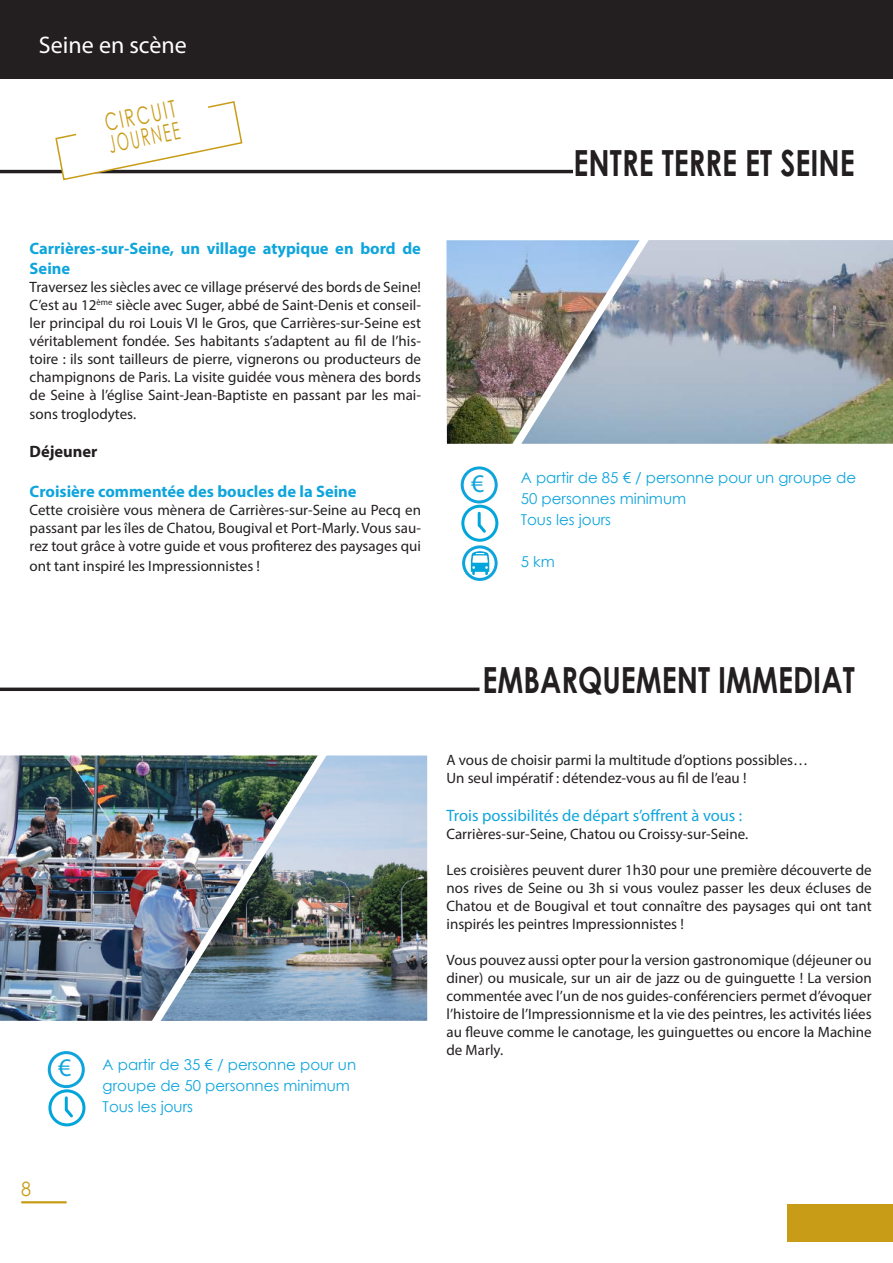
<style>
.page{position:relative;width:893px;height:1263px;background:#fff}
.page>*{position:absolute;margin:0;border:0;box-sizing:border-box;transform-origin:0 0}
.t1{font:700 36px "Century Gothic";color:#231f20;scale:.8 1}
.t2{font:25.5px "Myriad Pro";color:#0fa5dc}
.t3{font:24px/22px "Century Gothic";color:#c89c16;scale:.66 1}
.t4{font:24px "Myriad Pro";color:#fff}
.t5{font:19.8px "Century Gothic";color:#c89c16;scale:.91 1}
.t6{font:700 16.5px/19.8px "Myriad Pro";color:#0fa5dc}
.t7{font:16.5px "Myriad Pro";color:#0fa5dc}
.t8{font:700 16.5px "Myriad Pro";color:#231f20}
.t9{font:15px/18px "Myriad Pro";color:#231f20;text-align:justify}
.t10{font:15px/21px "Century Gothic";color:#0fa5dc}
</style>
<div class="page">
<div style="left:0;top:0;width:893px;height:79px;background:#231f20"></div>
<div style="left:788px;top:1204px;width:105px;height:38px;background:#c89c16"></div>
<hr style="left:21px;top:1201px;width:46px;height:2px;background:#c89c16">
<hr style="left:0;top:170px;width:573px;height:3px;background:#231f20">
<img style="left:676px;top:240px;width:217px;height:204px">
<img style="left:0;top:755px;width:128px;height:266px">
<img style="left:128px;top:240px;width:548px;height:781px">
<div style="left:48px;top:1089px;width:37px;height:37px;border:3px solid #00a6db;border-radius:50%"></div>
<div style="left:48px;top:1051px;width:37px;height:37px;border:3px solid #0fa5dc;border-radius:50%"></div>
<svg style="left:64px;top:1098px;width:9px;height:20px"></svg>
<svg style="left:0;top:687px;width:479px;height:4px;background:#423f40"></svg>
<svg style="left:54px;top:101px;width:189px;height:80px"></svg>
<img style="left:468px;top:550px;width:25px;height:25px">
<div style="left:462px;top:545px;width:36px;height:36px;border:3px solid #0fa5dc;border-radius:50%"></div>
<div style="left:461px;top:505px;width:37px;height:37px;border:3px solid #00a6db;border-radius:50%"></div>
<div style="left:461px;top:466px;width:37px;height:37px;border:3px solid #0fa5dc;border-radius:50%"></div>
<svg style="left:475px;top:513px;width:14px;height:22px"></svg>
<h3 class="t4" style="left:39px;top:30px;width:149px">Seine en scène</h3>
<h3 class="t3" style="left:102px;top:111px;width:111px;rotate:-11deg">CIRCUIT<br>JOURNEE</h3>
<p class="t6" style="left:30px;top:238px;width:393px">Carrières-sur-Seine, un village atypique en bord de<br>Seine</p>
<p class="t9" style="left:30px;top:277px;width:393px">Traversez les siècles avec ce village préservé des bords de Seine!<br>C’est au 12<sup>ème</sup> siècle avec Suger, abbé de Saint-Denis et conseil&shy;ler principal du roi Louis VI le Gros, que Carrières-sur-Seine est véritablement fondée. Ses habitants s’adaptent au fil de l’his&shy;toire : ils sont tailleurs de pierre, vignerons ou producteurs de champignons de Paris. La visite guidée vous mènera des bords de Seine à l’église Saint-Jean-Baptiste en passant par les mai-</p>
<p class="t9" style="left:30px;top:405px;width:108px">sons troglodytes.</p>
<p class="t8" style="left:30px;top:441px;width:69px">Déjeuner</p>
<p class="t6" style="left:30px;top:481px;width:329px">Croisière commentée des boucles de la Seine</p>
<p class="t9" style="left:30px;top:500px;width:393px">Cette croisière vous mènera de Carrières-sur-Seine au Pecq en passant par les îles de Chatou, Bougival et Port-Marly. Vous sau&shy;rez tout grâce à votre guide et vous profiterez des paysages qui</p>
<p class="t9" style="left:30px;top:556px;width:232px">ont tant inspiré les Impressionnistes !</p>
<h1 class="t1" style="left:574px;top:135px;width:353px">ENTRE TERRE ET SEINE</h1>
<h2 class="t2" style="left:471px;top:467px;width:15px">€</h2>
<p class="t10" style="left:521px;top:467px;width:337px">A partir de 85 € / personne pour un groupe de<br>50 personnes minimum<br>Tous les jours</p>
<p class="t10" style="left:521px;top:551px;width:36px">5 km</p>
<h2 class="t2" style="left:58px;top:1052px;width:15px">€</h2>
<h3 class="t5" style="left:21px;top:1175px;width:12px">8</h3>
<p class="t10" style="left:103px;top:1053px;width:255px">A partir de 35 € / personne pour un groupe de 50 personnes minimum<br>Tous les jours</p>
<h1 class="t1" style="left:483px;top:652px;width:467px">EMBARQUEMENT IMMEDIAT</h1>
<p class="t9" style="left:446px;top:751px;width:363px">A vous de choisir parmi la multitude d’options possibles…<br>Un seul impératif : détendez-vous au fil de l’eau !</p>
<p class="t7" style="left:446px;top:805px;width:297px">Trois possibilités de départ s’offrent à vous :</p>
<p class="t9" style="left:446px;top:824px;width:303px">Carrières-sur-Seine, Chatou ou Croissy-sur-Seine.</p>
<p class="t9" style="left:446px;top:860px;width:427px">Les croisières peuvent durer 1h30 pour une première découverte de nos rives de Seine ou 3h si vous voulez passer les deux écluses de Chatou et de Bougival et tout connaître des paysages qui ont tant inspirés les peintres Impressionnistes !</p>
<p class="t9" style="left:446px;top:950px;width:427px">Vous pouvez aussi opter pour la version gastronomique (déjeuner ou diner) ou musicale, sur un air de jazz ou de guinguette ! La version commentée avec l’un de nos guides-conférenciers permet d’évoquer l’histoire de l’Impressionnisme et la vie des peintres, les activités liées au fleuve comme le canotage, les guinguettes ou encore la Machine de Marly.</p>
</div>
